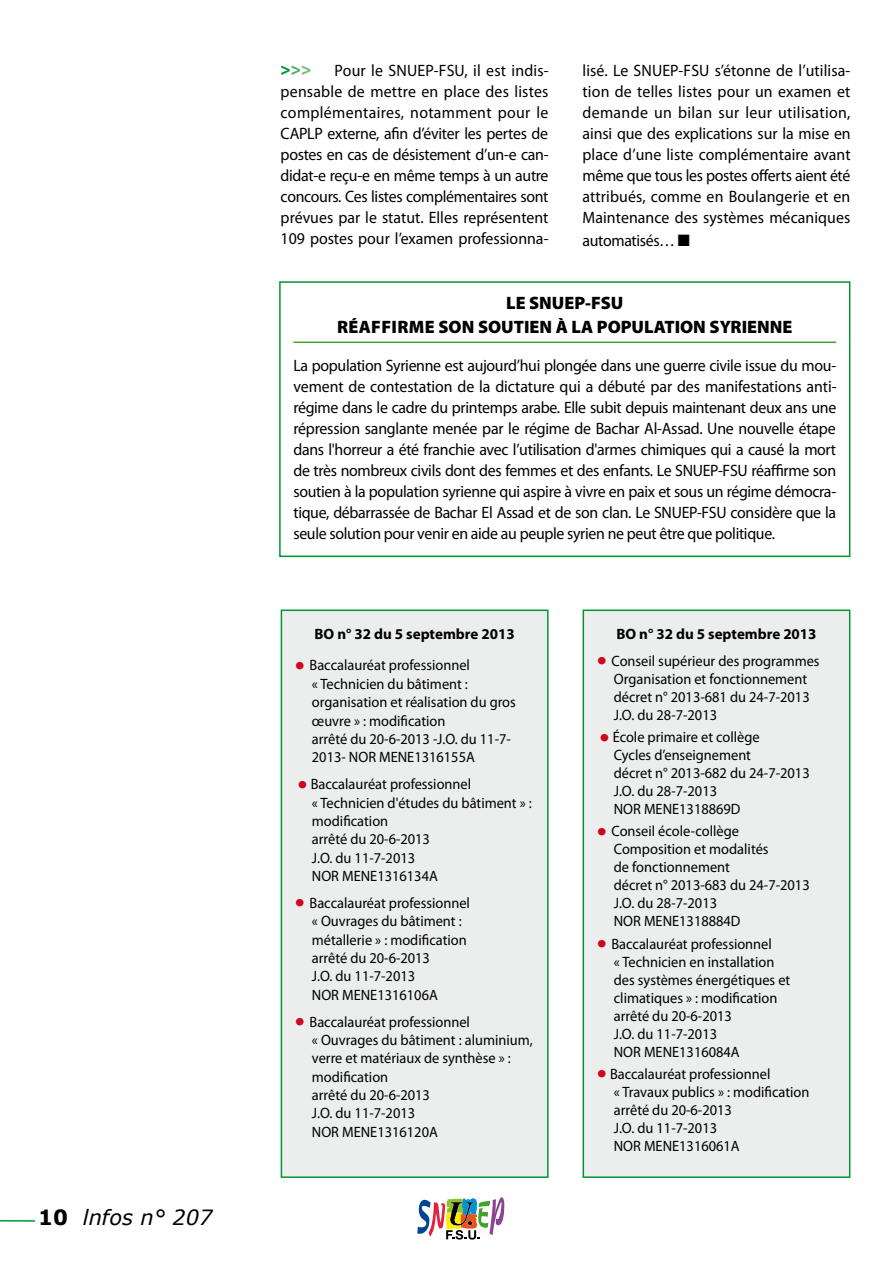
<style>
.page{position:relative;width:893px;height:1263px;background:#fff}
.page>*{position:absolute;margin:0;border:0;box-sizing:border-box;transform-origin:0 0}
.t1{font:italic 21px "Verdana";color:#000}
.t2{font:900 18px "Myriad Pro";letter-spacing:.005em;color:#000}
.t3{font:900 17.85px "Myriad Pro";color:#009634}
.t4{font:16.5px/21px "Myriad Pro";color:#000;text-align:justify;scale:.96 1}
.t5{font:16.5px "Myriad Pro";letter-spacing:-.02em;color:#000;scale:.96 1}
.t6{font:15px/18px "Myriad Pro";color:#000;scale:.96 1}
.t7{font:700 15px "Myriad Pro";color:#000}
.s1{font-weight:700;font-style:normal}
.s2{color:#52ae62}
.s3{color:#75ba78}
.s4{font-size:35.7px;color:#cd071e}
</style>
<div class="page">
<svg style="left:417px;top:1197px;width:87px;height:42px"></svg>
<hr style="left:0;top:1220px;width:35px;height:2px;background:#009634">
<div style="left:583px;top:610px;width:267px;height:567px;background:#eceded"></div>
<div style="left:583px;top:609px;width:267px;height:569px;border:2px solid #009634"></div>
<div style="left:281px;top:610px;width:267px;height:567px;background:#eceded"></div>
<div style="left:281px;top:609px;width:268px;height:569px;border:2px solid #009634"></div>
<hr style="left:293px;top:342px;width:543px;height:1px;background:#44a12b">
<div style="left:279px;top:281px;width:571px;height:276px;border:2px solid #009634"></div>
<p class="t1" style="left:38px;top:1204px;width:176px"><span class="s1">10</span> lnfos n° 207</p>
<p class="t4" style="left:281px;top:60px;width:281px;text-indent:54px">Pour le SNUEP-FSU, il est indis&shy;pensable de mettre en place des listes complémentaires, notamment pour le CAPLP externe, afin d’éviter les pertes de postes en cas de désistement d’un-e can&shy;didat-e reçu-e en même temps à un autre concours. Ces listes complémentaires sont prévues par le statut. Elles représentent 109 postes pour l’examen professionna-</p>
<p class="t4" style="left:583px;top:60px;width:281px">lisé. Le SNUEP-FSU s’étonne de l’utilisa&shy;tion de telles listes pour un examen et demande un bilan sur leur utilisation, ainsi que des explications sur la mise en place d’une liste complémentaire avant même que tous les postes offerts aient été attribués, comme en Boulangerie et en Maintenance des systèmes mécaniques</p>
<p class="t3" style="left:281px;top:57px;width:32px">&gt;<span class="s2">&gt;</span><span class="s3">&gt;</span></p>
<p class="t5" style="left:583px;top:230px;width:113px">automatisés… ■</p>
<p class="t2" style="left:506px;top:291px;width:35px">LE SNUE</p>
<p class="t2" style="left:574px;top:291px;width:38px">P-FSU</p>
<p class="t2" style="left:337px;top:315px;width:114px">RÉAFFIRME SON</p>
<p class="t2" style="left:478px;top:315px;width:12px">SOUTIEN</p>
<p class="t2" style="left:556px;top:315px;width:110px">À LA POPULATION</p>
<p class="t2" style="left:710px;top:315px;width:33px">SYRIENNE</p>
<p class="t4" style="left:293px;top:355px;width:567px">La population Syrienne est aujourd’hui plongée dans une guerre civile issue du mou&shy;vement de contestation de la dictature qui a débuté par des manifestations anti&shy;régime dans le cadre du printemps arabe. Elle subit depuis maintenant deux ans une répression sanglante menée par le régime de Bachar Al-Assad. Une nouvelle étape dans l'horreur a été franchie avec l’utilisation d'armes chimiques qui a causé la mort de très nombreux civils dont des femmes et des enfants. Le SNUEP-FSU réaffirme son soutien à la population syrienne qui aspire à vivre en paix et sous un régime démocra&shy;tique, débarrassée de Bachar El Assad et de son clan. Le SNUEP-FSU considère que la seule solution pour venir en aide au peuple syrien ne peut être que politique.</p>
<p class="t7" style="left:314px;top:624px;width:202px">BO n° 32 du 5 septembre 2013</p>
<p class="t6" style="left:312px;top:656px;width:214px;text-indent:-17px"><span class="s4">•</span> Baccalauréat professionnel<br>« Technicien du bâtiment : organisation et réalisation du gros œuvre » : modification<br>arrêté du 20-6-2013 -J.O. du 11-7-<br>2013- NOR MENE1316155A</p>
<p class="t6" style="left:312px;top:775px;width:230px;text-indent:-14px"><span class="s4">•</span> Baccalauréat professionnel<br>« Technicien d'études du bâtiment » : modification<br>arrêté du 20-6-2013<br>J.O. du 11-7-2013<br>NOR MENE1316134A</p>
<p class="t6" style="left:312px;top:893px;width:166px;text-indent:-17px"><span class="s4">•</span> Baccalauréat professionnel « Ouvrages du bâtiment : métallerie » : modification arrêté du 20-6-2013<br>J.O. du 11-7-2013<br>NOR MENE1316106A</p>
<p class="t6" style="left:312px;top:1012px;width:231px;text-indent:-17px"><span class="s4">•</span> Baccalauréat professionnel<br>« Ouvrages du bâtiment : aluminium, verre et matériaux de synthèse » : modification<br>arrêté du 20-6-2013<br>J.O. du 11-7-2013<br>NOR MENE1316120A</p>
<p class="t7" style="left:616px;top:624px;width:202px">BO n° 32 du 5 septembre 2013</p>
<p class="t6" style="left:614px;top:651px;width:216px;text-indent:-17px"><span class="s4">•</span> Conseil supérieur des programmes<br>Organisation et fonctionnement décret n° 2013-681 du 24-7-2013<br>J.O. du 28-7-2013</p>
<p class="t6" style="left:614px;top:728px;width:206px;text-indent:-14px"><span class="s4">•</span> École primaire et collège<br>Cycles d’enseignement<br>décret n° 2013-682 du 24-7-2013<br>J.O. du 28-7-2013<br>NOR MENE1318869D</p>
<p class="t6" style="left:614px;top:822px;width:206px;text-indent:-17px"><span class="s4">•</span> Conseil école-collège<br>Composition et modalités<br>de fonctionnement<br>décret n° 2013-683 du 24-7-2013<br>J.O. du 28-7-2013<br>NOR MENE1318884D</p>
<p class="t6" style="left:614px;top:934px;width:185px;text-indent:-17px"><span class="s4">•</span> Baccalauréat professionnel<br>« Technicien en installation des systèmes énergétiques et climatiques » : modification arrêté du 20-6-2013<br>J.O. du 11-7-2013<br>NOR MENE1316084A</p>
<p class="t6" style="left:614px;top:1064px;width:205px;text-indent:-17px"><span class="s4">•</span> Baccalauréat professionnel<br>« Travaux publics » : modification arrêté du 20-6-2013<br>J.O. du 11-7-2013<br>NOR MENE1316061A</p>
</div>
